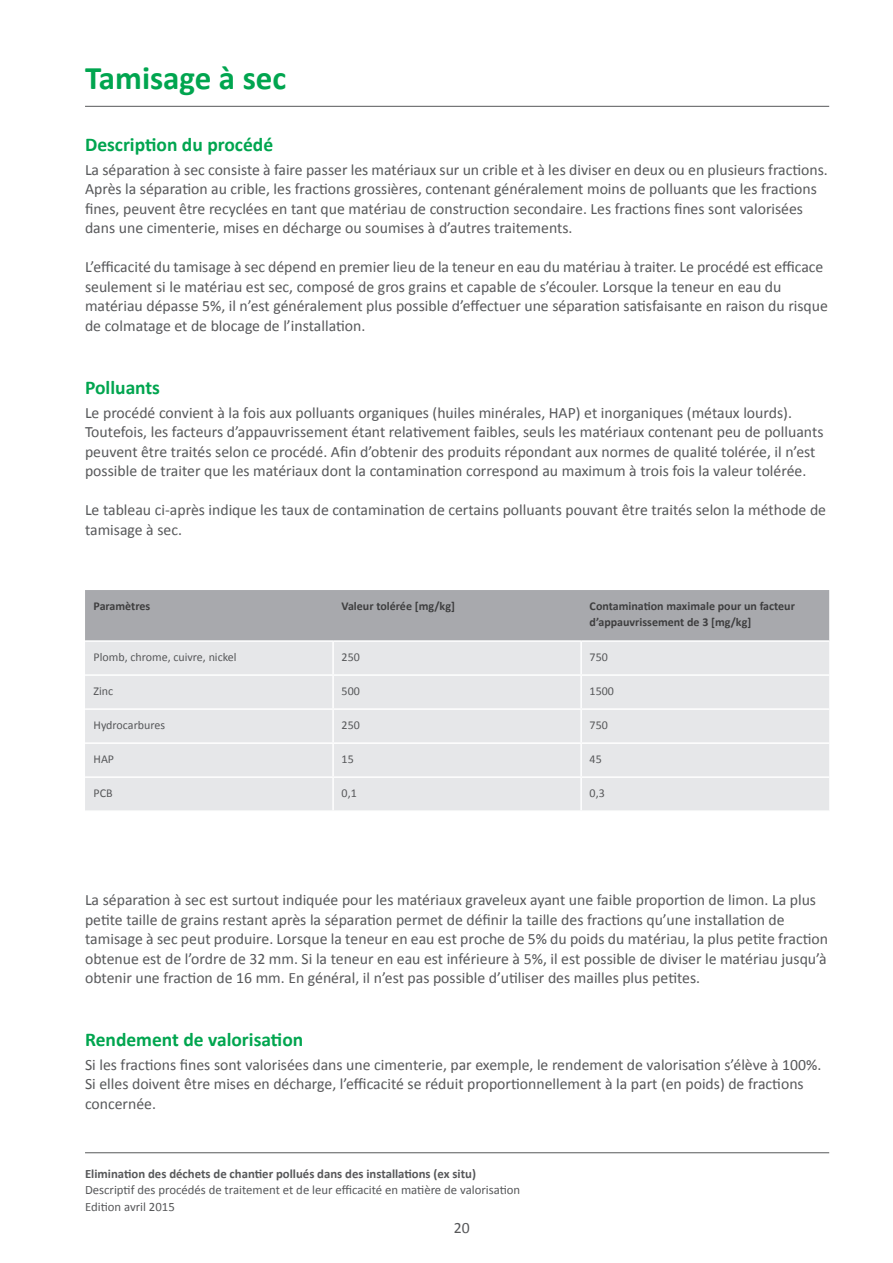
<style>
.page{position:relative;width:893px;height:1263px;background:#fff}
.page>*{position:absolute;margin:0;border:0;box-sizing:border-box;transform-origin:0 0}
.t1{font:700 33px "Calibri";color:#00a54f}
.t2{font:700 19.5px "Calibri";color:#00a54f}
.t3{font:15.75px/19.5px "Calibri";color:#57585a}
.t4{font:12.75px/16.5px "Calibri";color:#57585a}
.t5{font:700 12.75px "Calibri";color:#57585a}
.t6{font:700 12px/16.5px "Calibri";color:#3e3e3f}
.t7{font:12px "Calibri";color:#57585a}
</style>
<div class="page">
<hr style="left:85px;top:1152px;width:744px;height:1px;background:#57585a">
<div style="left:85px;top:590px;width:744px;height:50px;background:#a8a9ad"></div>
<div style="left:85px;top:642px;width:744px;height:168px;background:#e6e7e9"></div>
<hr style="left:85px;top:674px;width:248px;height:2px;background:#fff">
<hr style="left:333px;top:674px;width:248px;height:2px;background:#fff">
<hr style="left:581px;top:674px;width:248px;height:2px;background:#fff">
<hr style="left:85px;top:708px;width:248px;height:2px;background:#fff">
<hr style="left:333px;top:708px;width:248px;height:2px;background:#fff">
<hr style="left:581px;top:708px;width:248px;height:2px;background:#fff">
<hr style="left:85px;top:742px;width:248px;height:2px;background:#fff">
<hr style="left:333px;top:742px;width:248px;height:2px;background:#fff">
<hr style="left:581px;top:742px;width:248px;height:2px;background:#fff">
<hr style="left:85px;top:776px;width:248px;height:2px;background:#fff">
<hr style="left:333px;top:776px;width:248px;height:2px;background:#fff">
<hr style="left:581px;top:776px;width:248px;height:2px;background:#fff">
<hr style="left:332px;top:642px;width:2px;height:32px;background:#fff">
<hr style="left:580px;top:642px;width:2px;height:32px;background:#fff">
<hr style="left:332px;top:676px;width:2px;height:32px;background:#fff">
<hr style="left:580px;top:676px;width:2px;height:32px;background:#fff">
<hr style="left:332px;top:710px;width:2px;height:32px;background:#fff">
<hr style="left:580px;top:710px;width:2px;height:32px;background:#fff">
<hr style="left:332px;top:744px;width:2px;height:32px;background:#fff">
<hr style="left:580px;top:744px;width:2px;height:32px;background:#fff">
<hr style="left:332px;top:778px;width:2px;height:32px;background:#fff">
<hr style="left:580px;top:778px;width:2px;height:32px;background:#fff">
<hr style="left:85px;top:106px;width:744px;height:1px;background:#57585a">
<h1 class="t1" style="left:85px;top:57px;width:203px">Tamisage à sec</h1>
<p class="t2" style="left:85px;top:132px;width:190px">Description du procédé</p>
<p class="t3" style="left:85px;top:159px;width:744px">La séparation à sec consiste à faire passer les matériaux sur un crible et à les diviser en deux ou en plusieurs fractions.<br>Après la séparation au crible, les fractions grossières, contenant généralement moins de polluants que les fractions fines, peuvent être recyclées en tant que matériau de construction secondaire. Les fractions fines sont valorisées dans une cimenterie, mises en décharge ou soumises à d’autres traitements.</p>
<p class="t3" style="left:85px;top:257px;width:744px">L’efficacité du tamisage à sec dépend en premier lieu de la teneur en eau du matériau à traiter. Le procédé est efficace seulement si le matériau est sec, composé de gros grains et capable de s’écouler. Lorsque la teneur en eau du matériau dépasse 5%, il n’est généralement plus possible d’effectuer une séparation satisfaisante en raison du risque de colmatage et de blocage de l’installation.</p>
<p class="t2" style="left:85px;top:375px;width:77px">Polluants</p>
<p class="t3" style="left:85px;top:402px;width:740px">Le procédé convient à la fois aux polluants organiques (huiles minérales, HAP) et inorganiques (métaux lourds).<br>Toutefois, les facteurs d’appauvrissement étant relativement faibles, seuls les matériaux contenant peu de polluants peuvent être traités selon ce procédé. Afin d’obtenir des produits répondant aux normes de qualité tolérée, il n’est possible de traiter que les matériaux dont la contamination correspond au maximum à trois fois la valeur tolérée.</p>
<p class="t3" style="left:85px;top:499px;width:743px">Le tableau ci-après indique les taux de contamination de certains polluants pouvant être traités selon la méthode de tamisage à sec.</p>
<p class="t6" style="left:94px;top:597px;width:58px">Paramètres</p>
<p class="t6" style="left:342px;top:597px;width:115px">Valeur tolérée [mg/kg]</p>
<p class="t6" style="left:590px;top:597px;width:207px">Contamination maximale pour un facteur d’appauvrissement de 3 [mg/kg]</p>
<p class="t7" style="left:94px;top:649px;width:145px">Plomb, chrome, cuivre, nickel</p>
<p class="t7" style="left:342px;top:649px;width:20px">250</p>
<p class="t7" style="left:590px;top:649px;width:20px">750</p>
<p class="t7" style="left:94px;top:683px;width:21px">Zinc</p>
<p class="t7" style="left:342px;top:683px;width:20px">500</p>
<p class="t7" style="left:590px;top:683px;width:26px">1500</p>
<p class="t7" style="left:94px;top:717px;width:73px">Hydrocarbures</p>
<p class="t7" style="left:342px;top:717px;width:20px">250</p>
<p class="t7" style="left:590px;top:717px;width:20px">750</p>
<p class="t7" style="left:94px;top:751px;width:22px">HAP</p>
<p class="t7" style="left:342px;top:751px;width:14px">15</p>
<p class="t7" style="left:590px;top:751px;width:14px">45</p>
<p class="t7" style="left:94px;top:785px;width:21px">PCB</p>
<p class="t7" style="left:342px;top:785px;width:17px">0,1</p>
<p class="t7" style="left:590px;top:785px;width:17px">0,3</p>
<p class="t3" style="left:85px;top:889px;width:745px">La séparation à sec est surtout indiquée pour les matériaux graveleux ayant une faible proportion de limon. La plus petite taille de grains restant après la séparation permet de définir la taille des fractions qu’une installation de tamisage à sec peut produire. Lorsque la teneur en eau est proche de 5% du poids du matériau, la plus petite fraction obtenue est de l’ordre de 32 mm. Si la teneur en eau est inférieure à 5%, il est possible de diviser le matériau jusqu’à obtenir une fraction de 16 mm. En général, il n’est pas possible d’utiliser des mailles plus petites.</p>
<p class="t2" style="left:85px;top:1028px;width:220px">Rendement de valorisation</p>
<p class="t3" style="left:85px;top:1054px;width:738px">Si les fractions fines sont valorisées dans une cimenterie, par exemple, le rendement de valorisation s’élève à 100%.<br>Si elles doivent être mises en décharge, l’efficacité se réduit proportionnellement à la part (en poids) de fractions concernée.</p>
<p class="t5" style="left:85px;top:1166px;width:392px">Elimination des déchets de chantier pollués dans des installations (ex situ)</p>
<p class="t4" style="left:85px;top:1181px;width:437px">Descriptif des procédés de traitement et de leur efficacité en matière de valorisation<br>Edition avril 2015</p>
<p class="t3" style="left:454px;top:1217px;width:17px">20</p>
</div>
